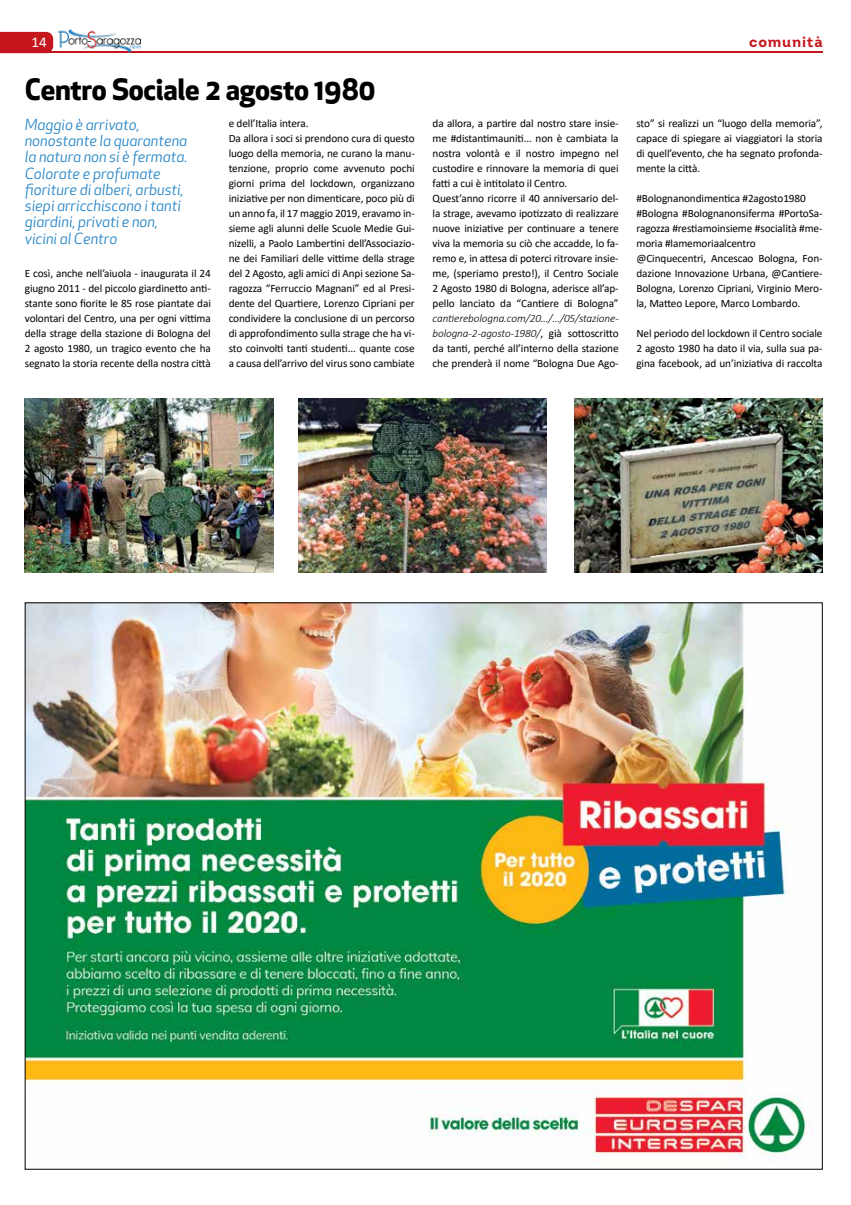
<style>
.page{position:relative;width:851px;height:1205px;background:#fff}
.page>*{position:absolute;margin:0;border:0;box-sizing:border-box;transform-origin:0 0}
.t1{font:700 28.75px "Apex New";letter-spacing:-.01em;color:#000}
.t2{font:italic 15px/16.2px "Apex New";color:#2484c6}
.t3{font:700 15px "Intro";letter-spacing:.05em;color:#c4161c}
.t4{font:15px "Calibri";color:#fff}
.t5{font:11.25px/15px "Calibri";letter-spacing:-.01em;color:#000;text-align:justify}
.s1{font-weight:300;font-style:italic}
</style>
<div class="page">
<img style="left:27px;top:604px;width:783px;height:560px">
<svg style="left:0;top:32px;width:53px;height:21px"></svg>
<hr style="left:25px;top:51px;width:797px;height:2px;background:#c4161c">
<img style="left:58px;top:29px;width:82px;height:23px">
<img style="left:299px;top:399px;width:248px;height:173px">
<img style="left:25px;top:399px;width:248px;height:173px">
<img style="left:574px;top:399px;width:248px;height:173px">
<h2 class="t4" style="left:31px;top:31px;width:17px">14</h2>
<h2 class="t3" style="left:749px;top:32px;width:75px">comunità</h2>
<h1 class="t1" style="left:25px;top:68px;width:352px">Centro Sociale 2 agosto 1980</h1>
<p class="t5" style="left:229px;top:116px;width:187px;text-align:left">e dell’Italia intera.<br>Da allora i soci si prendono cura di questo luogo della memoria, ne curano la manu&shy;tenzione, proprio come avvenuto pochi giorni prima del lockdown, organizzano iniziative per non dimenticare, poco più di un anno fa, il 17 maggio 2019, eravamo in&shy;sieme agli alunni delle Scuole Medie Gui&shy;nizelli, a Paolo Lambertini dell’Associazio&shy;ne dei Familiari delle vittime della strage del 2 Agosto, agli amici di Anpi sezione Sa&shy;ragozza “Ferruccio Magnani” ed al Presi&shy;dente del Quartiere, Lorenzo Cipriani per condividere la conclusione di un percorso di approfondimento sulla strage che ha vi&shy;sto coinvolti tanti studenti... quante cose a causa dell’arrivo del virus sono cambiate</p>
<h2 class="t2" style="left:25px;top:116px;width:164px">Maggio è arrivato, nonostante la quarantena la natura non si è fermata.<br>Colorate e profumate fioriture di alberi, arbusti, siepi arricchiscono i tanti giardini, privati e non, vicini al Centro</h2>
<p class="t5" style="left:25px;top:265px;width:188px">E così, anche nell’aiuola - inaugurata il 24 giugno 2011 - del piccolo giardinetto anti&shy;stante sono fiorite le 85 rose piantate dai volontari del Centro, una per ogni vittima della strage della stazione di Bologna del 2 agosto 1980, un tragico evento che ha segnato la storia recente della nostra città</p>
<p class="t5" style="left:432px;top:116px;width:188px;text-align:left">da allora, a partire dal nostro stare insie&shy;me #distantimauniti... non è cambiata la nostra volontà e il nostro impegno nel custodire e rinnovare la memoria di quei fatti a cui è intitolato il Centro.<br>Quest’anno ricorre il 40 anniversario del&shy;la strage, avevamo ipotizzato di realizzare nuove iniziative per continuare a tenere viva la memoria su ciò che accadde, lo fa&shy;remo e, in attesa di poterci ritrovare insie&shy;me, (speriamo presto!), il Centro Sociale 2 Agosto 1980 di Bologna, aderisce all’ap&shy;pello lanciato da “Cantiere di Bologna”</p>
<p class="t5" style="left:432px;top:311px;width:188px"><span class="s1">cantierebologna.com/20…/…/05/stazione&shy;bologna-2-agosto-1980/</span>, già sottoscritto da tanti, perché all’interno della stazione che prenderà il nome “Bologna Due Ago-</p>
<p class="t5" style="left:636px;top:116px;width:187px">sto” si realizzi un “luogo della memoria”, capace di spiegare ai viaggiatori la storia di quell’evento, che ha segnato profonda&shy;mente la città.</p>
<p class="t5" style="left:636px;top:191px;width:187px;text-align:left">#Bolognanondimentica #2agosto1980 #Bologna #Bolognanonsiferma #PortoSa&shy;ragozza #restiamoinsieme #socialità #me&shy;moria #lamemoriaalcentro @Cinquecentri, Ancescao Bologna, Fon&shy;dazione Innovazione Urbana, @Cantiere-Bologna, Lorenzo Cipriani, Virginio Mero&shy;la, Matteo Lepore, Marco Lombardo.</p>
<p class="t5" style="left:636px;top:326px;width:187px">Nel periodo del lockdown il Centro sociale 2 agosto 1980 ha dato il via, sulla sua pa&shy;gina facebook, ad un’iniziativa di raccolta</p>
</div>
